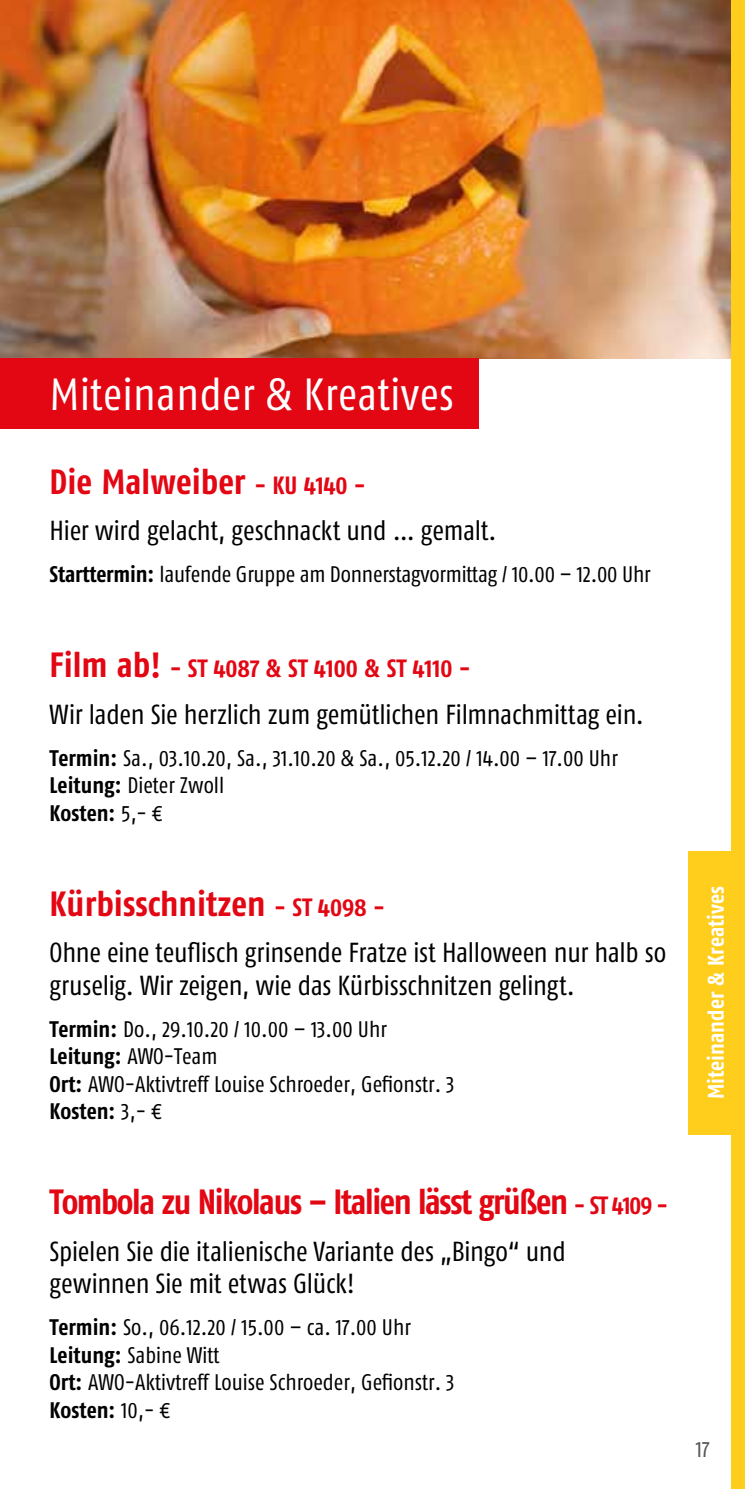
<style>
.page{position:relative;width:745px;height:1489px;background:#fff}
.page>*{position:absolute;margin:0;border:0;box-sizing:border-box;transform-origin:0 0}
.t1{font:45px "Fago Co Regular Lf";letter-spacing:.01em;color:#fff}
.t2{font:35px "Fago Co Bold Lf";letter-spacing:-.04em;color:#e30613}
.t3{font:35px "Fago Co Bold Lf";color:#e30613}
.t4{font:27.5px/32.5px "Fago Co Regular Lf";letter-spacing:-.01em;color:#000}
.t5{font:25px "Fago Co Bold Lf";color:#e30613}
.t6{font:22.5px/27.5px "Fago Co Regular Lf";color:#000}
.t7{font:22.5px "Fago Co Bold Lf";color:#000}
.t8{font:22.5px "Fago Co Bold Lf";color:#fff}
.t9{font:22.5px "Fago Co Regular Lf";color:#575756}
.s1{font-size:25px}
.s2{font-family:"Fago Co Bold Lf"}
.s3{font-size:35px}
.s4{font-family:"Fago Co Regular Lf"}
</style>
<div class="page">
<div style="left:730px;top:0;width:14px;height:1488px;background:#ffcd1c"></div>
<div style="left:687px;top:850px;width:57px;height:284px;background:#ffcd1c"></div>
<img style="left:0;top:0;width:730px;height:358px">
<div style="left:0;top:358px;width:478px;height:71px;background:#e30613"></div>
<h1 class="t1" style="left:50px;top:369px;width:405px">Miteinander &amp; Kreatives</h1>
<h2 class="t3" style="left:50px;top:461px;width:317px">Die Malweiber <span class="s1">- KU 4140 -</span></h2>
<p class="t4" style="left:50px;top:514px;width:448px">Hier wird gelacht, geschnackt und ... gemalt.</p>
<p class="t6" style="left:50px;top:560px;width:602px"><span class="s2">Starttermin:</span> laufende Gruppe am Donnerstagvormittag / 10.00 – 12.00 Uhr</p>
<p class="t5" style="left:50px;top:653px;width:422px"><span class="s3">Film ab!</span> - ST 4087 &amp; ST 4100 &amp; ST 4110 -</p>
<p class="t4" style="left:50px;top:697px;width:595px">Wir laden Sie herzlich zum gemütlichen Filmnachmittag ein.</p>
<p class="t6" style="left:50px;top:743px;width:569px"><span class="s2">Termin:</span> Sa., 03.10.20, Sa., 31.10.20 &amp; Sa., 05.12.20 / 14.00 – 17.00 Uhr<br><span class="s2">Leitung:</span> Dieter Zwoll</p>
<p class="t7" style="left:50px;top:799px;width:114px">Kosten: <span class="s4">5,- €</span></p>
<h2 class="t3" style="left:50px;top:882px;width:336px">Kürbisschnitzen <span class="s1">- ST 4098 -</span></h2>
<p class="t4" style="left:50px;top:936px;width:617px">Ohne eine teuflisch grinsende Fratze ist Halloween nur halb so gruselig. Wir zeigen, wie das Kürbisschnitzen gelingt.</p>
<p class="t6" style="left:50px;top:1014px;width:338px"><span class="s2">Termin:</span> Do., 29.10.20 / 10.00 – 13.00 Uhr</p>
<p class="t7" style="left:50px;top:1042px;width:169px">Leitung: <span class="s4">AWO-Team</span></p>
<p class="t6" style="left:50px;top:1069px;width:406px"><span class="s2">Ort:</span> AWO-Aktivtreff Louise Schroeder, Gefionstr. 3</p>
<p class="t7" style="left:50px;top:1097px;width:113px">Kosten: <span class="s4">3,- €</span></p>
<h2 class="t2" style="left:50px;top:1181px;width:619px">Tombola zu Nikolaus – Italien lässt grüßen <span class="s1">- ST 4109 -</span></h2>
<p class="t4" style="left:50px;top:1234px;width:517px">Spielen Sie die italienische Variante des „Bingo“ und gewinnen Sie mit etwas Glück!</p>
<p class="t6" style="left:50px;top:1313px;width:406px"><span class="s2">Termin:</span> So., 06.12.20 / 15.00 – ca. 17.00 Uhr<br><span class="s2">Leitung:</span> Sabine Witt<br><span class="s2">Ort:</span> AWO-Aktivtreff Louise Schroeder, Gefionstr. 3</p>
<p class="t7" style="left:50px;top:1396px;width:122px">Kosten: <span class="s4">10,- €</span></p>
<p class="t8" style="left:702px;top:1099px;width:214px;rotate:-90deg">Miteinander &amp; Kreatives</p>
<p class="t9" style="left:695px;top:1436px;width:15px">17</p>
</div>
